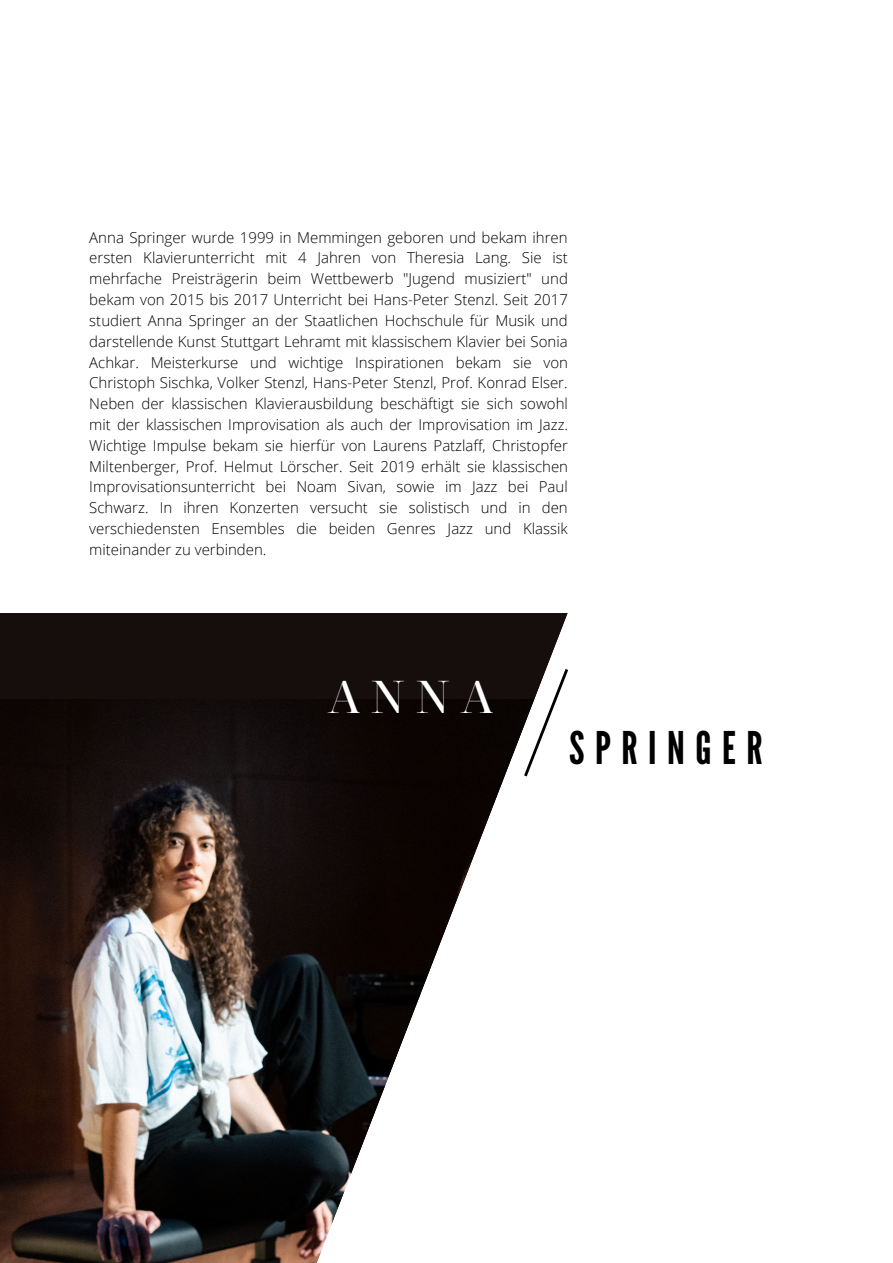
<style>
.page{position:relative;width:893px;height:1263px;background:#fff}
.page>*{position:absolute;margin:0;border:0;box-sizing:border-box;transform-origin:0 0}
.t1{font:45px "League Gothic";letter-spacing:.235em;color:#000}
.t2{font:500 45px "Noto Serif Display";color:#fff}
.t3{font:300 15px/20.9px "Open Sans";color:#000;text-align:justify}
</style>
<div class="page">
<div style="left:0;top:613px;width:568px;height:632px;background:#160e0c"></div>
<img style="left:0;top:699px;width:305px;height:564px">
<svg style="left:305px;top:613px;width:263px;height:650px"></svg>
<svg style="left:522px;top:666px;width:46px;height:113px"></svg>
<p class="t3" style="left:89px;top:226px;width:480px">Anna Springer wurde 1999 in Memmingen geboren und bekam ihren ersten Klavierunterricht mit 4 Jahren von Theresia Lang. Sie ist mehrfache Preisträgerin beim Wettbewerb "Jugend musiziert" und bekam von 2015 bis 2017 Unterricht bei Hans-Peter Stenzl. Seit 2017 studiert Anna Springer an der Staatlichen Hochschule für Musik und darstellende Kunst Stuttgart Lehramt mit klassischem Klavier bei Sonia Achkar. Meisterkurse und wichtige Inspirationen bekam sie von Christoph Sischka, Volker Stenzl, Hans-Peter Stenzl, Prof. Konrad Elser.<br>Neben der klassischen Klavierausbildung beschäftigt sie sich sowohl mit der klassischen Improvisation als auch der Improvisation im Jazz.<br>Wichtige Impulse bekam sie hierfür von Laurens Patzlaff, Christopfer Miltenberger, Prof. Helmut Lörscher. Seit 2019 erhält sie klassischen Improvisationsunterricht bei Noam Sivan, sowie im Jazz bei Paul Schwarz. In ihren Konzerten versucht sie solistisch und in den verschiedensten Ensembles die beiden Genres Jazz und Klassik miteinander zu verbinden.</p>
<h1 class="t2" style="left:328px;top:665px;width:167px">ANNA</h1>
<h1 class="t1" style="left:569px;top:722px;width:195px">SPRINGER</h1>
</div>
